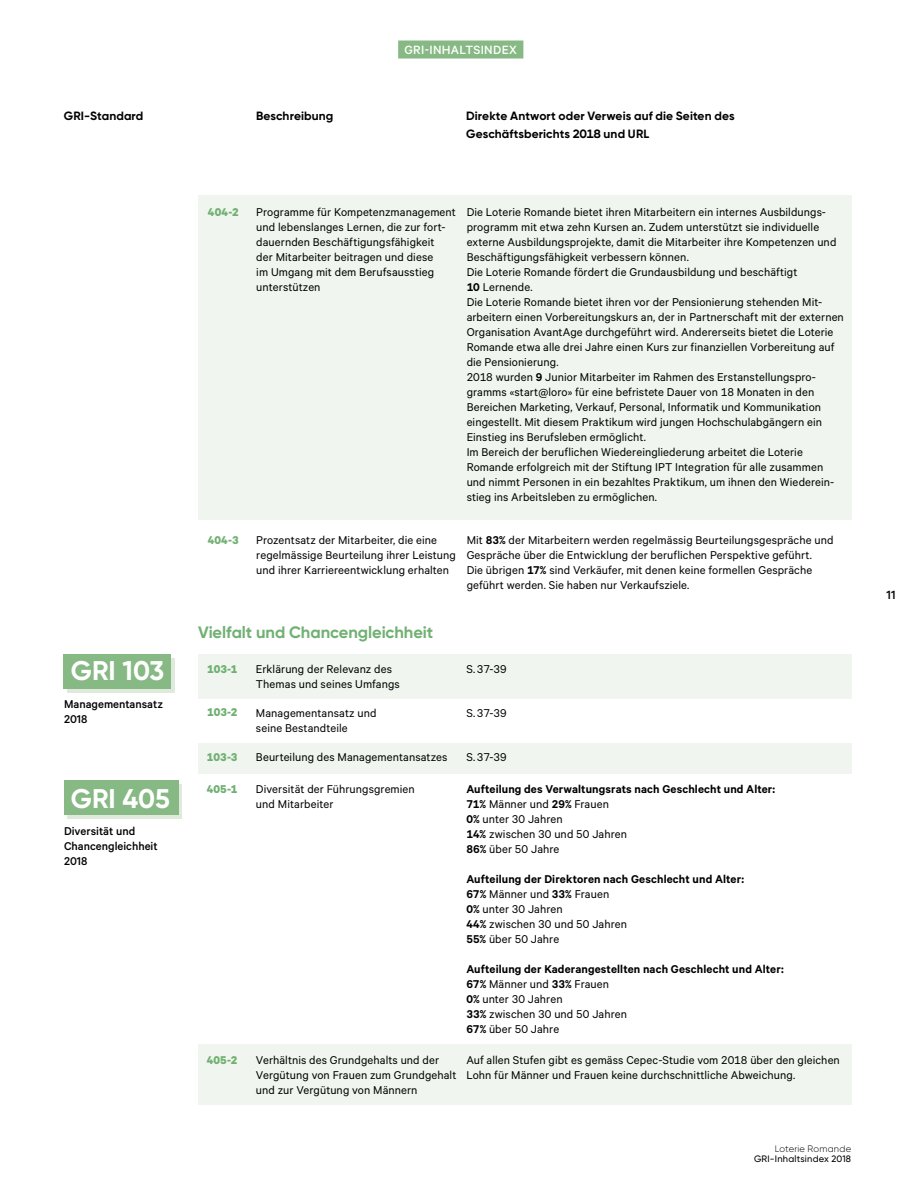
<style>
.page{position:relative;width:915px;height:1191px;background:#fff}
.page>*{position:absolute;margin:0;border:0;box-sizing:border-box;transform-origin:0 0}
.t1{font:700 27px "Gilroy";color:#fff}
.t2{font:700 16.5px "Gilroy";letter-spacing:-.005em;color:#71b073}
.t3{font:500 13.5px "Calibre";letter-spacing:.025em;color:#fff}
.t4{font:500 13.5px "Calibre";color:#000}
.t5{font:12.75px/15px "Calibre";letter-spacing:.005em;color:#000}
.t6{font:600 12.75px/15px "Calibre";letter-spacing:.01em;color:#000}
.t7{font:500 12.75px/15px "Calibre";color:#000}
.t8{font:700 12.75px "Calibre";letter-spacing:.005em;color:#71b073}
.t9{font:700 12px/18px "Gilroy";letter-spacing:.01em;color:#000}
.t10{font:500 9.3px "Gilroy";letter-spacing:.025em;color:#000}
.t11{font:300 9.3px "Gilroy";letter-spacing:.02em;color:#000}
.s1{font-weight:600}
.s2{font-weight:400}
</style>
<div class="page">
<div style="left:398px;top:41px;width:125px;height:18px;background:#86b983"></div>
<svg style="left:67px;top:784px;width:115px;height:34px"></svg>
<div style="left:64px;top:780px;width:114px;height:34px;background:#86b983"></div>
<div style="left:198px;top:195px;width:653px;height:325px;background:#f0f6ef"></div>
<div style="left:198px;top:654px;width:653px;height:45px;background:#f0f6ef"></div>
<div style="left:198px;top:743px;width:653px;height:30px;background:#f0f6ef"></div>
<div style="left:198px;top:1044px;width:653px;height:61px;background:#f0f6ef"></div>
<svg style="left:67px;top:658px;width:108px;height:34px"></svg>
<div style="left:64px;top:654px;width:107px;height:34px;background:#86b983"></div>
<p class="t3" style="left:404px;top:42px;width:114px">GRI-INHALTSINDEX</p>
<p class="t9" style="left:64px;top:106px;width:81px">GRI-Standard</p>
<p class="t9" style="left:256px;top:106px;width:79px">Beschreibung</p>
<p class="t9" style="left:466px;top:106px;width:270px">Direkte Antwort oder Verweis auf die Seiten des<br>Geschäftsberichts 2018 und URL</p>
<h1 class="t1" style="left:71px;top:654px;width:95px">GRI 103</h1>
<p class="t7" style="left:64px;top:695px;width:100px">Managementansatz<br>2018</p>
<h1 class="t1" style="left:71px;top:781px;width:101px">GRI 405</h1>
<p class="t7" style="left:64px;top:822px;width:95px">Diversität und<br>Chancengleichheit<br>2018</p>
<p class="t8" style="left:208px;top:204px;width:32px">404-2</p>
<p class="t8" style="left:208px;top:532px;width:33px">404-3</p>
<p class="t5" style="left:256px;top:204px;width:201px">Programme für Kompetenzmanagement und lebenslanges Lernen, die zur fort&shy;dauernden Beschäftigungsfähigkeit<br>der Mitarbeiter beitragen und diese<br>im Umgang mit dem Berufsausstieg unterstützen</p>
<p class="t5" style="left:466px;top:204px;width:378px">Die Loterie Romande bietet ihren Mitarbeitern ein internes Ausbildungs&shy;programm mit etwa zehn Kursen an. Zudem unterstützt sie individuelle externe Ausbildungsprojekte, damit die Mitarbeiter ihre Kompetenzen und Beschäftigungsfähigkeit verbessern können.<br>Die Loterie Romande fördert die Grundausbildung und beschäftigt<br><span class="s1">10</span> Lernende.<br>Die Loterie Romande bietet ihren vor der Pensionierung stehenden Mit&shy;arbeitern einen Vorbereitungskurs an, der in Partnerschaft mit der externen Organisation AvantAge durchgeführt wird. Andererseits bietet die Loterie Romande etwa alle drei Jahre einen Kurs zur finanziellen Vorbereitung auf die Pensionierung.<br>2018 wurden <span class="s1">9</span> Junior Mitarbeiter im Rahmen des Erstanstellungspro&shy;gramms «start@loro» für eine befristete Dauer von 18 Monaten in den Bereichen Marketing, Verkauf, Personal, Informatik und Kommunikation eingestellt. Mit diesem Praktikum wird jungen Hochschulabgängern ein Einstieg ins Berufsleben ermöglicht.<br>Im Bereich der beruflichen Wiedereingliederung arbeitet die Loterie Romande erfolgreich mit der Stiftung IPT Integration für alle zusammen und nimmt Personen in ein bezahltes Praktikum, um ihnen den Wiederein&shy;stieg ins Arbeitsleben zu ermöglichen.</p>
<p class="t5" style="left:256px;top:532px;width:201px">Prozentsatz der Mitarbeiter, die eine regelmässige Beurteilung ihrer Leistung und ihrer Karriereentwicklung erhalten</p>
<p class="t5" style="left:466px;top:532px;width:368px">Mit <span class="s1">83%</span> der Mitarbeitern werden regelmässig Beurteilungsgespräche und Gespräche über die Entwicklung der beruflichen Perspektive geführt.<br>Die übrigen <span class="s1">17%</span> sind Verkäufer, mit denen keine formellen Gespräche geführt werden. Sie haben nur Verkaufsziele.</p>
<p class="t2" style="left:198px;top:622px;width:236px">Vielfalt und Chancengleichheit</p>
<p class="t8" style="left:207px;top:661px;width:32px">103-1</p>
<p class="t8" style="left:207px;top:704px;width:32px">103-2</p>
<p class="t8" style="left:207px;top:749px;width:32px">103-3</p>
<p class="t5" style="left:256px;top:660px;width:145px">Erklärung der Relevanz des<br>Themas und seines Umfangs</p>
<p class="t5" style="left:466px;top:660px;width:42px">S.37-39</p>
<p class="t5" style="left:256px;top:705px;width:122px">Managementansatz und seine Bestandteile</p>
<p class="t5" style="left:466px;top:705px;width:42px">S.37-39</p>
<p class="t5" style="left:256px;top:749px;width:193px">Beurteilung des Managementansatzes</p>
<p class="t5" style="left:466px;top:749px;width:42px">S.37-39</p>
<p class="t8" style="left:207px;top:781px;width:32px">405-1</p>
<p class="t8" style="left:207px;top:1052px;width:32px">405-2</p>
<p class="t5" style="left:256px;top:781px;width:160px">Diversität der Führungsgremien und Mitarbeiter</p>
<p class="t6" style="left:466px;top:781px;width:310px">Aufteilung des Verwaltungsrats nach Geschlecht und Alter:<br>71% <span class="s2">Männer und</span> 29% <span class="s2">Frauen<br></span>0% <span class="s2">unter 30 Jahren<br></span>14% <span class="s2">zwischen 30 und 50 Jahren<br></span>86% <span class="s2">über 50 Jahre</span></p>
<p class="t6" style="left:466px;top:871px;width:279px">Aufteilung der Direktoren nach Geschlecht und Alter:<br>67% <span class="s2">Männer und</span> 33% <span class="s2">Frauen<br></span>0% <span class="s2">unter 30 Jahren<br></span>44% <span class="s2">zwischen 30 und 50 Jahren<br></span>55% <span class="s2">über 50 Jahre</span></p>
<p class="t6" style="left:466px;top:961px;width:319px">Aufteilung der Kaderangestellten nach Geschlecht und Alter:<br>67% <span class="s2">Männer und</span> 33% <span class="s2">Frauen<br></span>0% <span class="s2">unter 30 Jahren<br></span>33% <span class="s2">zwischen 30 und 50 Jahren<br></span>67% <span class="s2">über 50 Jahre</span></p>
<p class="t5" style="left:256px;top:1052px;width:202px">Verhältnis des Grundgehalts und der<br>Vergütung von Frauen zum Grundgehalt und zur Vergütung von Männern</p>
<p class="t5" style="left:466px;top:1052px;width:375px">Auf allen Stufen gibt es gemäss Cepec-Studie vom 2018 über den gleichen<br>Lohn für Männer und Frauen keine durchschnittliche Abweichung.</p>
<p class="t11" style="left:774px;top:1143px;width:78px">Loterie Romande</p>
<p class="t10" style="left:753px;top:1153px;width:99px">GRI-Inhaltsindex 2018</p>
<p class="t4" style="left:886px;top:587px;width:11px">11</p>
</div>
